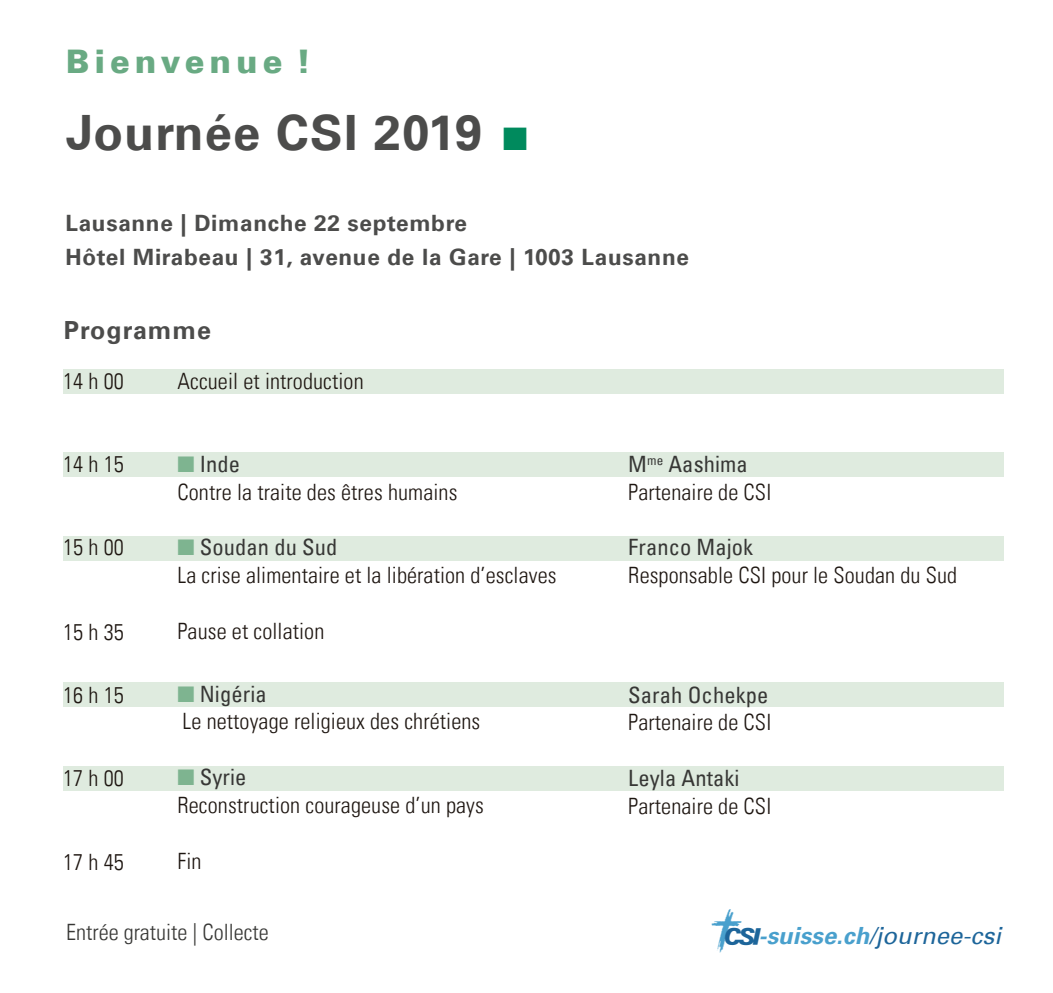
<style>
.page{position:relative;width:1053px;height:993px;background:#fff}
.page>*{position:absolute;margin:0;border:0;box-sizing:border-box;transform-origin:0 0}
.t1{font:700 48.75px "Univers Com 65";letter-spacing:.025em;color:#4c4c4b}
.t2{font:900 32.5px "Univers Com 75";letter-spacing:.15em;color:#69aa83}
.t3{font:700 25px "Univers Com 65";letter-spacing:.04em;color:#4c4c4b}
.t4{font:italic 23.75px "Univers Com 55";letter-spacing:.005em;color:#1d659a}
.t5{font:22.5px "Univers Com 47 Light Cond";letter-spacing:.005em;color:#1e1611}
.t6{font:condensed 22.5px "Univers Com 57";letter-spacing:.005em;color:#373735}
.t7{font:700 22.5px/33.8px "Univers Com 65";letter-spacing:.03em;color:#4c4c4b}
.t8{font:22.5px "Univers Com 47 Light Cond";color:#373735}
.s1{color:#008a5d}
.s2{color:#7eb490}
.s3{font-family:"Univers Com 65";font-weight:700;color:#49a0cd}
</style>
<div class="page">
<div style="left:63px;top:452px;width:940px;height:25px;background:#dfebdf"></div>
<div style="left:63px;top:536px;width:940px;height:24px;background:#dfebdf"></div>
<div style="left:63px;top:765px;width:940px;height:25px;background:#dfebdf"></div>
<div style="left:63px;top:369px;width:940px;height:25px;background:#dfebdf"></div>
<div style="left:63px;top:682px;width:940px;height:25px;background:#dfebdf"></div>
<h2 class="t2" style="left:66px;top:41px;width:246px">Bienvenue !</h2>
<h1 class="t1" style="left:66px;top:103px;width:463px">Journée CSI 2019 <span class="s1">■</span></h1>
<p class="t7" style="left:66px;top:206px;width:625px">Lausanne | Dimanche 22 septembre<br>Hôtel Mirabeau | 31, avenue de la Gare | 1003 Lausanne</p>
<p class="t3" style="left:64px;top:315px;width:149px">Programme</p>
<p class="t5" style="left:63px;top:367px;width:62px">14 h 00</p>
<p class="t5" style="left:63px;top:450px;width:62px">14 h 15</p>
<p class="t5" style="left:63px;top:534px;width:62px">15 h 00</p>
<p class="t5" style="left:63px;top:618px;width:62px">15 h 35</p>
<p class="t5" style="left:63px;top:681px;width:62px">16 h 15</p>
<p class="t5" style="left:63px;top:764px;width:62px">17 h 00</p>
<p class="t5" style="left:63px;top:848px;width:62px">17 h 45</p>
<p class="t5" style="left:177px;top:367px;width:188px">Accueil et introduction</p>
<p class="t6" style="left:177px;top:449px;width:64px"><span class="s2">■</span> Inde</p>
<p class="t5" style="left:177px;top:478px;width:281px">Contre la traite des êtres humains</p>
<p class="t6" style="left:177px;top:533px;width:161px"><span class="s2">■</span> Soudan du Sud</p>
<p class="t5" style="left:177px;top:561px;width:380px">La crise alimentaire et la libération d’esclaves</p>
<p class="t5" style="left:177px;top:617px;width:148px">Pause et collation</p>
<p class="t6" style="left:177px;top:679px;width:91px"><span class="s2">■</span> Nigéria</p>
<p class="t5" style="left:183px;top:707px;width:299px">Le nettoyage religieux des chrétiens</p>
<p class="t6" style="left:177px;top:762px;width:71px"><span class="s2">■</span> Syrie</p>
<p class="t5" style="left:177px;top:791px;width:308px">Reconstruction courageuse d’un pays</p>
<p class="t5" style="left:177px;top:846px;width:25px">Fin</p>
<p class="t8" style="left:66px;top:918px;width:204px">Entrée gratuite | Collecte</p>
<p class="t6" style="left:628px;top:449px;width:121px">M<sup>me</sup> Aashima</p>
<p class="t5" style="left:628px;top:478px;width:144px">Partenaire de CSI</p>
<p class="t6" style="left:628px;top:533px;width:126px">Franco Majok</p>
<p class="t5" style="left:628px;top:561px;width:330px">Responsable CSI pour le Soudan du Sud</p>
<p class="t6" style="left:628px;top:680px;width:142px">Sarah Ochekpe</p>
<p class="t5" style="left:628px;top:708px;width:144px">Partenaire de CSI</p>
<p class="t6" style="left:628px;top:763px;width:113px">Leyla Antaki</p>
<p class="t5" style="left:628px;top:791px;width:144px">Partenaire de CSI</p>
<p class="t4" style="left:711px;top:921px;width:291px"><sup>L</sup><sup>O</sup><span class="s3">-suisse.ch</span>/journee-csi</p>
</div>
